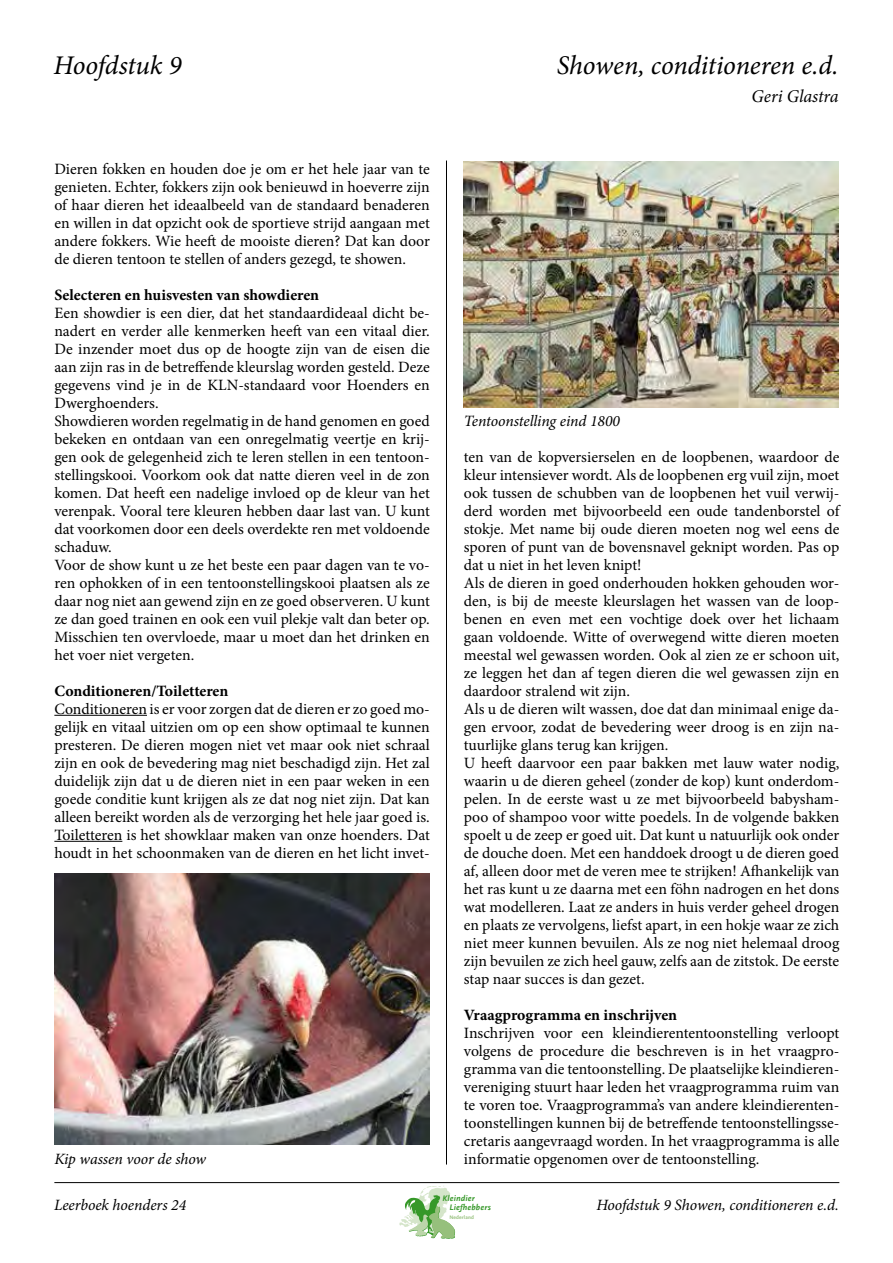
<style>
.page{position:relative;width:893px;height:1263px;background:#fff}
.page>*{position:absolute;margin:0;border:0;box-sizing:border-box;transform-origin:0 0}
.t1{font:italic 27px "Minion Pro";letter-spacing:-.005em;color:#000}
.t2{font:italic 18px "Minion Pro";letter-spacing:-.005em;color:#000}
.t3{font:15.75px/18px "Minion Pro";color:#000;text-align:justify}
.t4{font:italic 15.75px "Minion Pro";letter-spacing:-.005em;color:#000}
.t5{font:700 15.75px "Minion Pro";letter-spacing:-.005em;color:#000}
.t6{font:italic 700 8.4px/9.3px "Scala Sans";letter-spacing:.03em;color:#369829}
.t7{font:700 5.4px "Scala Sans";letter-spacing:.03em;color:#96c07c}
</style>
<div class="page">
<svg style="left:399px;top:1186px;width:56px;height:53px"></svg>
<hr style="left:54px;top:1182px;width:785px;height:1px;background:#000">
<hr style="left:446px;top:161px;width:1px;height:1003px;background:#000">
<hr style="left:54px;top:715px;width:93px;height:1px;background:#000">
<hr style="left:54px;top:841px;width:68px;height:1px;background:#000">
<img style="left:464px;top:162px;width:375px;height:246px">
<img style="left:54px;top:873px;width:376px;height:271px">
<h1 class="t1" style="left:54px;top:47px;width:129px">Hoofdstuk 9</h1>
<h1 class="t1" style="left:557px;top:47px;width:283px">Showen, conditioneren e.d.</h1>
<p class="t2" style="left:752px;top:84px;width:88px">Geri Glastra</p>
<p class="t3" style="left:54px;top:160px;width:377px">Dieren fokken en houden doe je om er het hele jaar van te genieten. Echter, fokkers zijn ook benieuwd in hoeverre zijn of haar dieren het ideaalbeeld van de standaard benaderen en willen in dat opzicht ook de sportieve strijd aangaan met andere fokkers. Wie heeft de mooiste dieren? Dat kan door de dieren tentoon te stellen of anders gezegd, te showen.</p>
<p class="t5" style="left:54px;top:284px;width:266px">Selecteren en huisvesten van showdieren</p>
<p class="t3" style="left:54px;top:304px;width:377px;text-align:left">Een showdier is een dier, dat het standaardideaal dicht be&shy;nadert en verder alle kenmerken heeft van een vitaal dier.<br>De inzender moet dus op de hoogte zijn van de eisen die aan zijn ras in de betreffende kleurslag worden gesteld. Deze gegevens vind je in de KLN-standaard voor Hoenders en Dwerghoenders.<br>Showdieren worden regelmatig in de hand genomen en goed bekeken en ontdaan van een onregelmatig veertje en krij&shy;gen ook de gelegenheid zich te leren stellen in een tentoon&shy;stellingskooi. Voorkom ook dat natte dieren veel in de zon komen. Dat heeft een nadelige invloed op de kleur van het verenpak. Vooral tere kleuren hebben daar last van. U kunt dat voorkomen door een deels overdekte ren met voldoende schaduw.<br>Voor de show kunt u ze het beste een paar dagen van te vo&shy;ren ophokken of in een tentoonstellingskooi plaatsen als ze daar nog niet aan gewend zijn en ze goed observeren. U kunt ze dan goed trainen en ook een vuil plekje valt dan beter op.<br>Misschien ten overvloede, maar u moet dan het drinken en het voer niet vergeten.</p>
<p class="t5" style="left:54px;top:680px;width:175px">Conditioneren/Toiletteren</p>
<p class="t3" style="left:54px;top:700px;width:377px">Conditioneren is er voor zorgen dat de dieren er zo goed mo&shy;gelijk en vitaal uitzien om op een show optimaal te kunnen presteren. De dieren mogen niet vet maar ook niet schraal zijn en ook de bevedering mag niet beschadigd zijn. Het zal duidelijk zijn dat u de dieren niet in een paar weken in een goede conditie kunt krijgen als ze dat nog niet zijn. Dat kan alleen bereikt worden als de verzorging het hele jaar goed is.<br>Toiletteren is het showklaar maken van onze hoenders. Dat houdt in het schoonmaken van de dieren en het licht invet-</p>
<p class="t4" style="left:54px;top:1148px;width:153px">Kip wassen voor de show</p>
<p class="t4" style="left:464px;top:410px;width:158px">Tentoonstelling eind 1800</p>
<p class="t3" style="left:464px;top:448px;width:377px;text-align:left">ten van de kopversierselen en de loopbenen, waardoor de kleur intensiever wordt. Als de loopbenen erg vuil zijn, moet ook tussen de schubben van de loopbenen het vuil verwij&shy;derd worden met bijvoorbeeld een oude tandenborstel of stokje. Met name bij oude dieren moeten nog wel eens de sporen of punt van de bovensnavel geknipt worden. Pas op dat u niet in het leven knipt!<br>Als de dieren in goed onderhouden hokken gehouden wor&shy;den, is bij de meeste kleurslagen het wassen van de loop&shy;benen en even met een vochtige doek over het lichaam gaan voldoende. Witte of overwegend witte dieren moeten meestal wel gewassen worden. Ook al zien ze er schoon uit, ze leggen het dan af tegen dieren die wel gewassen zijn en daardoor stralend wit zijn.<br>Als u de dieren wilt wassen, doe dat dan minimaal enige da&shy;gen ervoor, zodat de bevedering weer droog is en zijn na&shy;tuurlijke glans terug kan krijgen.<br>U heeft daarvoor een paar bakken met lauw water nodig, waarin u de dieren geheel (zonder de kop) kunt onderdom&shy;pelen. In de eerste wast u ze met bijvoorbeeld babysham&shy;poo of shampoo voor witte poedels. In de volgende bakken spoelt u de zeep er goed uit. Dat kunt u natuurlijk ook onder de douche doen. Met een handdoek droogt u de dieren goed af, alleen door met de veren mee te strijken! Afhankelijk van het ras kunt u ze daarna met een föhn nadrogen en het dons wat modelleren. Laat ze anders in huis verder geheel drogen en plaats ze vervolgens, liefst apart, in een hokje waar ze zich niet meer kunnen bevuilen. Als ze nog niet helemaal droog zijn bevuilen ze zich heel gauw, zelfs aan de zitstok. De eerste stap naar succes is dan gezet.</p>
<p class="t5" style="left:464px;top:1004px;width:215px">Vraagprogramma en inschrijven</p>
<p class="t3" style="left:464px;top:1024px;width:377px">Inschrijven voor een kleindierententoonstelling verloopt volgens de procedure die beschreven is in het vraagpro&shy;gramma van die tentoonstelling. De plaatselijke kleindieren&shy;vereniging stuurt haar leden het vraagprogramma ruim van te voren toe. Vraagprogramma’s van andere kleindierenten&shy;toonstellingen kunnen bij de betreffende tentoonstellingsse&shy;cretaris aangevraagd worden. In het vraagprogramma is alle informatie opgenomen over de tentoonstelling.</p>
<p class="t6" style="left:449px;top:1194px;width:43px;text-indent:-7px">Kleindier<br>Liefhebbers</p>
<p class="t7" style="left:449px;top:1214px;width:26px">Nederland</p>
<p class="t4" style="left:54px;top:1194px;width:134px">Leerboek hoenders 24</p>
<p class="t4" style="left:596px;top:1194px;width:244px">Hoofdstuk 9 Showen, conditioneren e.d.</p>
</div>
